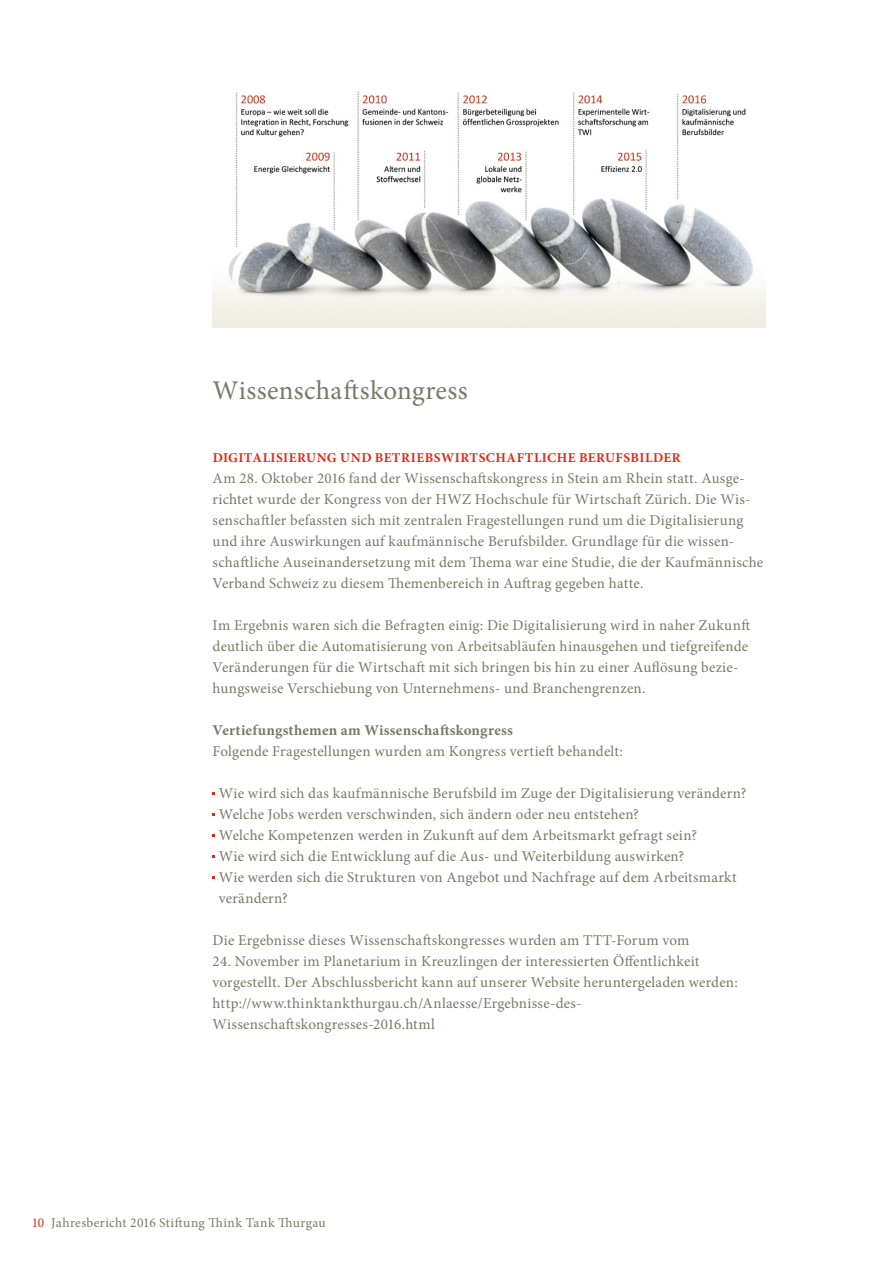
<style>
.page{position:relative;width:893px;height:1263px;background:#fff}
.page>*{position:absolute;margin:0;border:0;box-sizing:border-box;transform-origin:0 0}
.t1{font:27px "Minion Pro";letter-spacing:.01em;color:#7a7966}
.t2{font:15px/21px "Minion Pro";letter-spacing:.015em;color:#7a7966}
.t3{font:700 15px "Minion Pro";letter-spacing:.015em;color:#7a7966}
.t4{font:700 13.5px "Minion Pro";letter-spacing:.035em;color:#e52713}
.t5{font:13.5px "Minion Pro";letter-spacing:.025em;color:#7a7966}
.s1{color:#e52713}
</style>
<div class="page">
<img style="left:213px;top:91px;width:552px;height:236px">
<h1 class="t1" style="left:213px;top:372px;width:257px">Wissenschaftskongress</h1>
<p class="t4" style="left:213px;top:448px;width:470px">DIGITALISIERUNG UND BETRIEBSWIRTSCHAFTLICHE BERUFSBILDER</p>
<p class="t2" style="left:213px;top:468px;width:552px">Am 28. Oktober 2016 fand der Wissenschaftskongress in Stein am Rhein statt. Ausge&shy;richtet wurde der Kongress von der HWZ Hochschule für Wirtschaft Zürich. Die Wis&shy;senschaftler befassten sich mit zentralen Fragestellungen rund um die Digitalisierung und ihre Auswirkungen auf kaufmännische Berufsbilder. Grundlage für die wissen&shy;schaftliche Auseinandersetzung mit dem Thema war eine Studie, die der Kaufmännische Verband Schweiz zu diesem Themenbereich in Auftrag gegeben hatte.</p>
<p class="t2" style="left:213px;top:615px;width:539px">Im Ergebnis waren sich die Befragten einig: Die Digitalisierung wird in naher Zukunft deutlich über die Automatisierung von Arbeitsabläufen hinausgehen und tiefgreifende Veränderungen für die Wirtschaft mit sich bringen bis hin zu einer Auflösung bezie&shy;hungsweise Verschiebung von Unternehmens- und Branchengrenzen.</p>
<p class="t3" style="left:213px;top:720px;width:302px">Vertiefungsthemen am Wissenschaftskongress</p>
<p class="t2" style="left:213px;top:741px;width:412px">Folgende Fragestellungen wurden am Kongress vertieft behandelt:</p>
<p class="t2" style="left:219px;top:783px;width:529px">Wie wird sich das kaufmännische Berufsbild im Zuge der Digitalisierung verändern?<br>Welche Jobs werden verschwinden, sich ändern oder neu entstehen?<br>Welche Kompetenzen werden in Zukunft auf dem Arbeitsmarkt gefragt sein?<br>Wie wird sich die Entwicklung auf die Aus- und Weiterbildung auswirken?<br>Wie werden sich die Strukturen von Angebot und Nachfrage auf dem Arbeitsmarkt verändern?</p>
<p class="t2" style="left:213px;top:930px;width:478px">Die Ergebnisse dieses Wissenschaftskongresses wurden am TTT-Forum vom</p>
<p class="t2" style="left:213px;top:951px;width:527px">24. November im Planetarium in Kreuzlingen der interessierten Öffentlichkeit vorgestellt. Der Abschlussbericht kann auf unserer Website heruntergeladen werden: http://www.thinktankthurgau.ch/Anlaesse/Ergebnisse-des-Wissenschaftskongresses-2016.html</p>
<p class="t5" style="left:32px;top:1214px;width:295px"><span class="s1">10</span> Jahresbericht 2016 Stiftung Think Tank Thurgau</p>
</div>
